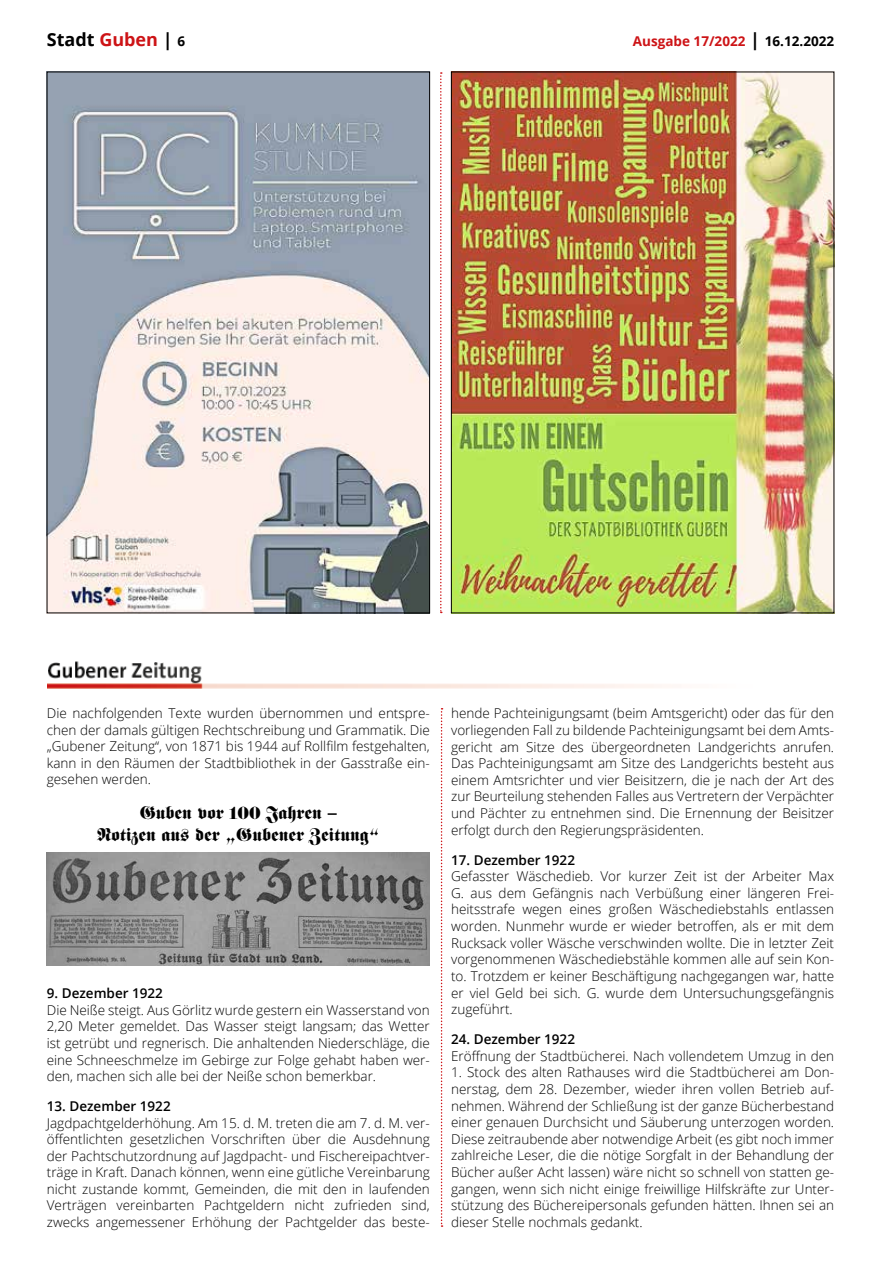
<style>
.page{position:relative;width:881px;height:1263px;background:#fff}
.page>*{position:absolute;margin:0;border:0;box-sizing:border-box;transform-origin:0 0}
.t1{font:18px/21.9px "Fette Fraktur";color:#000;text-align:center}
.t2{font:700 18px "Open Sans";color:#000}
.t3{font:300 13.5px/16.6px "Open Sans";color:#000;text-align:justify}
.t4{font:600 13.5px "Open Sans";color:#000}
.t5{font:700 13.5px "Open Sans";color:#cd1316}
.s1{color:#cd1316}
.s2{font-size:13.5px}
.s3{font-size:18px;color:#000}
.s4{color:#000}
</style>
<div class="page">
<svg style="left:440px;top:72px;width:1px;height:541px"></svg>
<svg style="left:440px;top:708px;width:2px;height:519px"></svg>
<img style="left:49px;top:74px;width:378px;height:537px">
<img style="left:453px;top:74px;width:378px;height:537px">
<img style="left:48px;top:662px;width:625px;height:27px">
<img style="left:47px;top:853px;width:382px;height:112px">
<h1 class="t2" style="left:47px;top:27px;width:140px">Stadt <span class="s1">Guben</span> | <span class="s2">6</span></h1>
<p class="t5" style="left:632px;top:32px;width:203px">Ausgabe 17/2022 <span class="s3">|</span> <span class="s4">16.12.2022</span></p>
<p class="t3" style="left:47px;top:705px;width:384px">Die nachfolgenden Texte wurden übernommen und entspre&shy;chen der damals gültigen Rechtschreibung und Grammatik. Die „Gubener Zeitung“, von 1871 bis 1944 auf Rollfilm festgehalten, kann in den Räumen der Stadtbibliothek in der Gasstraße ein&shy;gesehen werden.</p>
<h1 class="t1" style="left:97px;top:802px;width:284px">Guben vor 100 Jahren –<br>Notizen aus der „Gubener Zeitung“</h1>
<p class="t4" style="left:47px;top:984px;width:118px">9. Dezember 1922</p>
<p class="t3" style="left:47px;top:1001px;width:384px">Die Neiße steigt. Aus Görlitz wurde gestern ein Wasserstand von 2,20 Meter gemeldet. Das Wasser steigt langsam; das Wetter ist getrübt und regnerisch. Die anhaltenden Niederschläge, die eine Schneeschmelze im Gebirge zur Folge gehabt haben wer&shy;den, machen sich alle bei der Neiße schon bemerkbar.</p>
<p class="t4" style="left:47px;top:1097px;width:125px">13. Dezember 1922</p>
<p class="t3" style="left:47px;top:1114px;width:384px">Jagdpachtgelderhöhung. Am 15. d. M. treten die am 7. d. M. ver&shy;öffentlichten gesetzlichen Vorschriften über die Ausdehnung der Pachtschutzordnung auf Jagdpacht- und Fischereipachtver&shy;träge in Kraft. Danach können, wenn eine gütliche Vereinbarung nicht zustande kommt, Gemeinden, die mit den in laufenden Verträgen vereinbarten Pachtgeldern nicht zufrieden sind, zwecks angemessener Erhöhung der Pachtgelder das beste-</p>
<p class="t3" style="left:451px;top:705px;width:384px">hende Pachteinigungsamt (beim Amtsgericht) oder das für den vorliegenden Fall zu bildende Pachteinigungsamt bei dem Amts&shy;gericht am Sitze des übergeordneten Landgerichts anrufen.<br>Das Pachteinigungsamt am Sitze des Landgerichts besteht aus einem Amtsrichter und vier Beisitzern, die je nach der Art des zur Beurteilung stehenden Falles aus Vertretern der Verpächter und Pächter zu entnehmen sind. Die Ernennung der Beisitzer erfolgt durch den Regierungspräsidenten.</p>
<p class="t4" style="left:451px;top:850px;width:125px">17. Dezember 1922</p>
<p class="t3" style="left:451px;top:868px;width:384px">Gefasster Wäschedieb. Vor kurzer Zeit ist der Arbeiter Max G. aus dem Gefängnis nach Verbüßung einer längeren Frei&shy;heitsstrafe wegen eines großen Wäschediebstahls entlassen worden. Nunmehr wurde er wieder betroffen, als er mit dem Rucksack voller Wäsche verschwinden wollte. Die in letzter Zeit vorgenommenen Wäschediebstähle kommen alle auf sein Kon&shy;to. Trotzdem er keiner Beschäftigung nachgegangen war, hatte er viel Geld bei sich. G. wurde dem Untersuchungsgefängnis zugeführt.</p>
<p class="t4" style="left:451px;top:1030px;width:125px">24. Dezember 1922</p>
<p class="t3" style="left:451px;top:1047px;width:384px">Eröffnung der Stadtbücherei. Nach vollendetem Umzug in den</p>
<p class="t3" style="left:451px;top:1064px;width:384px">1. Stock des alten Rathauses wird die Stadtbücherei am Don&shy;nerstag, dem 28. Dezember, wieder ihren vollen Betrieb auf&shy;nehmen. Während der Schließung ist der ganze Bücherbestand einer genauen Durchsicht und Säuberung unterzogen worden.<br>Diese zeitraubende aber notwendige Arbeit (es gibt noch immer zahlreiche Leser, die die nötige Sorgfalt in der Behandlung der Bücher außer Acht lassen) wäre nicht so schnell von statten ge&shy;gangen, wenn sich nicht einige freiwillige Hilfskräfte zur Unter&shy;stützung des Büchereipersonals gefunden hätten. Ihnen sei an dieser Stelle nochmals gedankt.</p>
</div>
